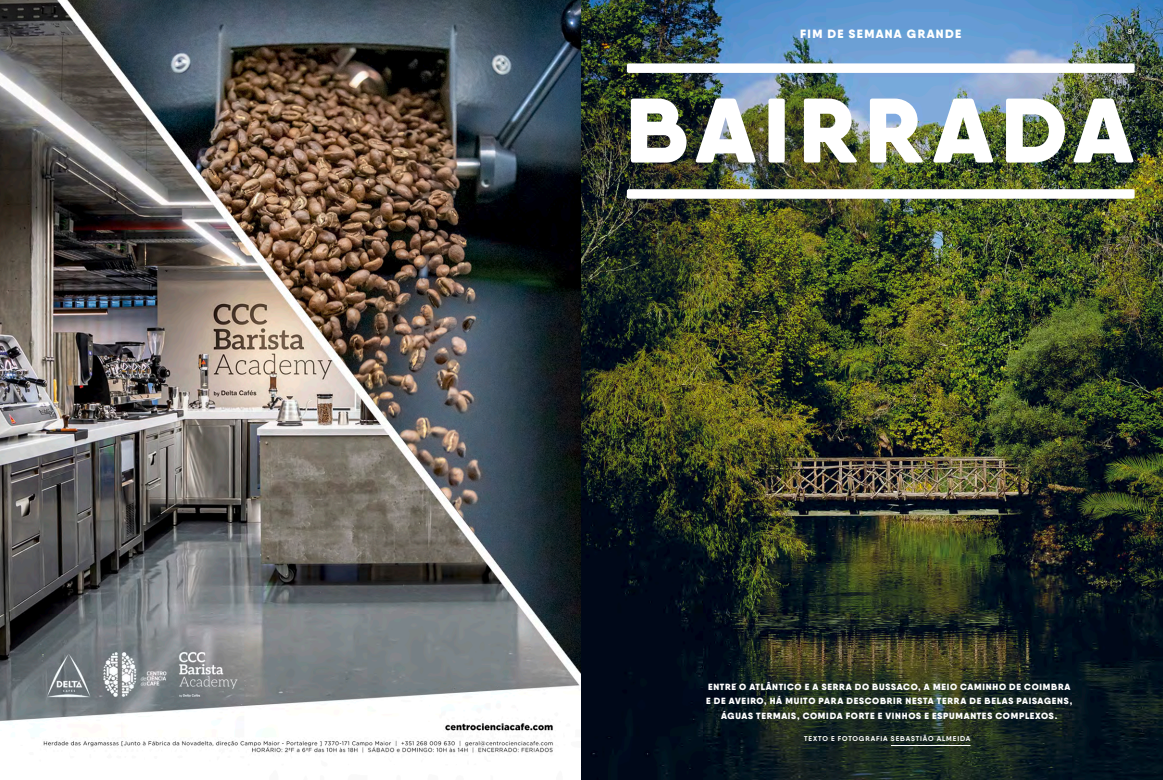
<style>
.page{position:relative;width:1163px;height:780px;background:#fff}
.page>*{position:absolute;margin:0;border:0;box-sizing:border-box;transform-origin:0 0}
.t1{font:900 91.4px "Qanelas Soft";letter-spacing:.085em;color:#fff}
.t2{font:900 12px "Qanelas Soft";letter-spacing:.115em;color:#fff}
.t3{font:900 9px/14.7px "Qanelas Soft";letter-spacing:.075em;color:#fff;text-align:center}
.t4{font:700 7px "Qanelas Soft";letter-spacing:.115em;color:#fff}
.t5{font:500 7px "Qanelas Soft";color:#fff}
</style>
<div class="page">
<img style="left:0;top:0;width:1162px;height:780px">
<div style="left:626px;top:189px;width:508px;height:10px;background:#fff;border-radius:2px"></div>
<div style="left:626px;top:63px;width:508px;height:10px;background:#fff;border-radius:2px"></div>
<hr style="left:890px;top:745px;width:80px;height:1px;background:#fff">
<h2 class="t2" style="left:800px;top:26px;width:163px">FIM DE SEMANA GRANDE</h2>
<p class="t5" style="left:1127px;top:27px;width:8px">81</p>
<h1 class="t1" style="left:625px;top:71px;width:509px">BAIRRADA</h1>
<p class="t3" style="left:706px;top:679px;width:367px">ENTRE O ATLÂNTICO E A SERRA DO BUSSACO, A MEIO CAMINHO DE COIMBRA<br>E DE AVEIRO, HÁ MUITO PARA DESCOBRIR NESTA TERRA DE BELAS PAISAGENS,<br>ÁGUAS TERMAIS, COMIDA FORTE E VINHOS E ESPUMANTES COMPLEXOS.</p>
<p class="t4" style="left:804px;top:734px;width:168px">TEXTO E FOTOGRAFIA SEBASTIÃO ALMEIDA</p>
</div>
